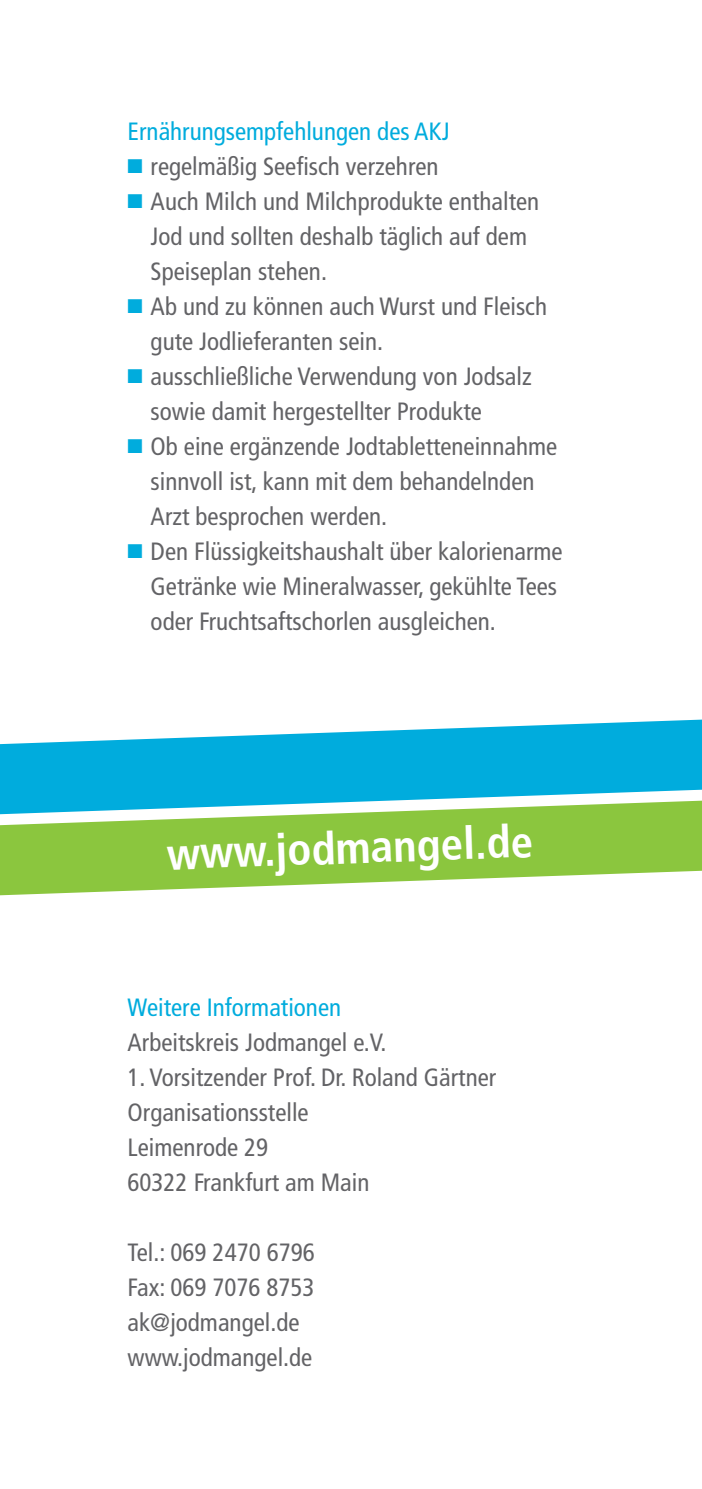
<style>
.page{position:relative;width:702px;height:1489px;background:#fff}
.page>*{position:absolute;margin:0;border:0;box-sizing:border-box;transform-origin:0 0}
.t1{font:700 condensed 45px "Frutiger";color:#fff}
.t2{font:condensed 25px/35px "Frutiger";color:#636366}
.t3{font:condensed 25px "Frutiger";color:#00acdd}
.s1{color:#00acdd}
</style>
<div class="page">
<svg style="left:0;top:814px;width:702px;height:81px;fill:#8bc63e"></svg>
<svg style="left:0;top:719px;width:702px;height:95px;fill:#00acdd"></svg>
<p class="t3" style="left:128px;top:117px;width:323px">Ernährungsempfehlungen des AKJ</p>
<p class="t2" style="left:128px;top:149px;width:312px"><span class="s1">■</span> regelmäßig Seefisch verzehren</p>
<p class="t2" style="left:151px;top:184px;width:390px;text-indent:-23px"><span class="s1">■</span> Auch Milch und Milchprodukte enthalten<br>Jod und sollten deshalb täglich auf dem<br>Speiseplan stehen.</p>
<p class="t2" style="left:151px;top:289px;width:398px;text-indent:-23px"><span class="s1">■</span> Ab und zu können auch Wurst und Fleisch gute Jodlieferanten sein.</p>
<p class="t2" style="left:151px;top:359px;width:382px;text-indent:-23px"><span class="s1">■</span> ausschließliche Verwendung von Jodsalz sowie damit hergestellter Produkte</p>
<p class="t2" style="left:151px;top:429px;width:408px;text-indent:-23px"><span class="s1">■</span> Ob eine ergänzende Jodtabletteneinnahme sinnvoll ist, kann mit dem behandelnden<br>Arzt besprochen werden.</p>
<p class="t2" style="left:151px;top:534px;width:413px;text-indent:-23px"><span class="s1">■</span> Den Flüssigkeitshaushalt über kalorienarme<br>Getränke wie Mineralwasser, gekühlte Tees oder Fruchtsaftschorlen ausgleichen.</p>
<h1 class="t1" style="left:166px;top:827px;width:368px;rotate:-2deg">www.jodmangel.de</h1>
<p class="t3" style="left:128px;top:992px;width:215px">Weitere Informationen</p>
<p class="t2" style="left:128px;top:1024px;width:260px">Arbeitskreis Jodmangel e.V.</p>
<p class="t2" style="left:128px;top:1059px;width:370px">1. Vorsitzender Prof. Dr. Roland Gärtner<br>Organisationsstelle<br>Leimenrode 29<br>60322 Frankfurt am Main</p>
<p class="t2" style="left:128px;top:1234px;width:188px">Tel.: 069 2470 6796<br>Fax: 069 7076 8753 ak@jodmangel.de www.jodmangel.de</p>
</div>
